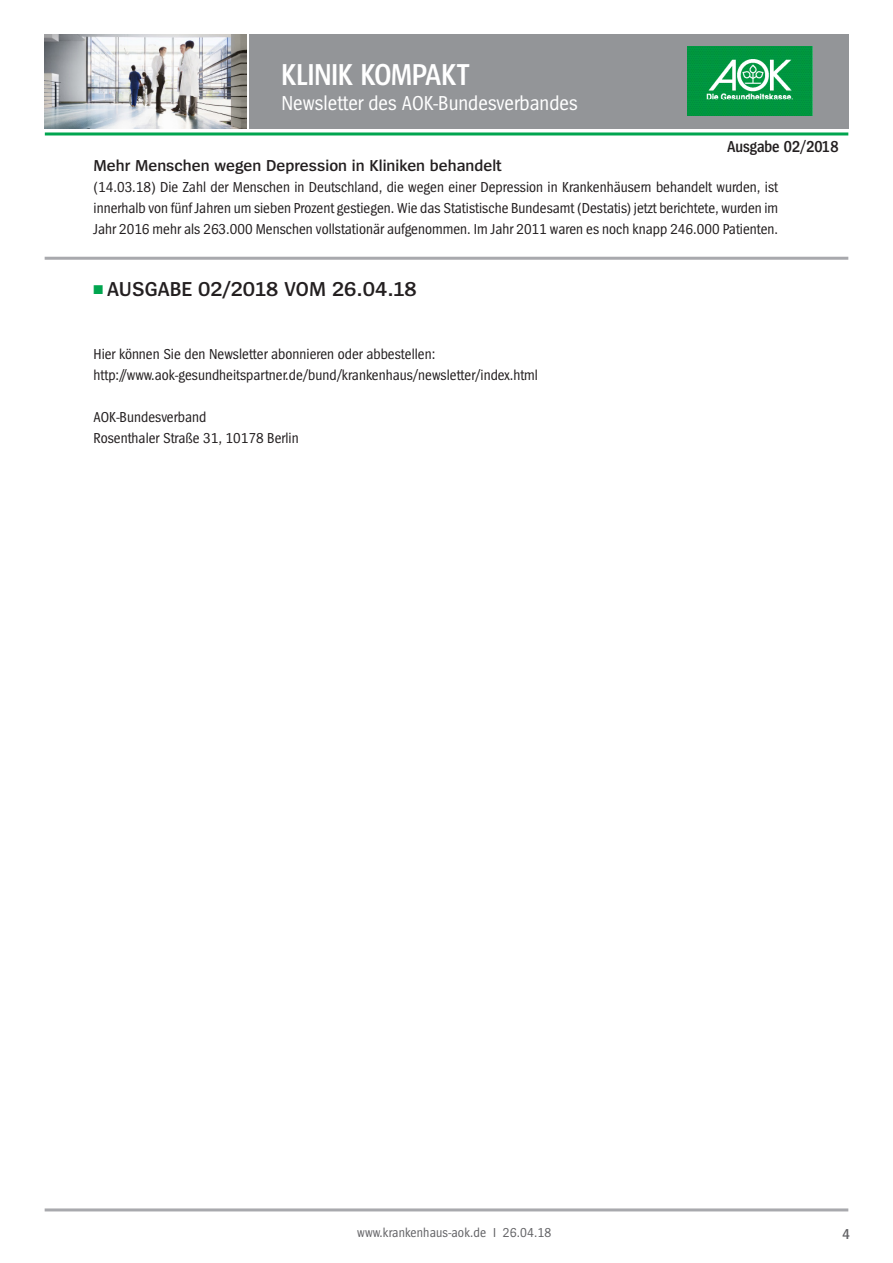
<style>
.page{position:relative;width:893px;height:1263px;background:#fff}
.page>*{position:absolute;margin:0;border:0;box-sizing:border-box;transform-origin:0 0}
.t1{font:600 31.5px "Spiegel Cd";color:#fff}
.t2{font:21px "Spiegel Cd";color:#fff}
.t3{font:600 21px "Spiegel";color:#231f20}
._01_1_Zwischenübersc{font:600 16.5px "Spiegel";color:#231f20}
.t4{font:600 16.5px "Spiegel Cd";color:#231f20}
._02_Fließtext{font:15px/21px "Spiegel Cd";color:#231f20;text-align:justify}
.t5{font:600 15px "Spiegel Cd";color:#636366}
.t6{font:13.5px "Spiegel Cd";letter-spacing:.01em;color:#636366}
.s1{color:#00a54f}
</style>
<div class="page">
<div style="left:249px;top:34px;width:599px;height:94px;background:#939598"></div>
<img style="left:45px;top:34px;width:202px;height:94px">
<hr style="left:45px;top:132px;width:803px;height:3px;background:#00a54f">
<img style="left:688px;top:47px;width:124px;height:68px">
<hr style="left:45px;top:1208px;width:803px;height:3px;background:#a8a9ad">
<hr style="left:45px;top:257px;width:803px;height:3px;background:#a8a9ad">
<h1 class="t1" style="left:281px;top:59px;width:190px">KLINIK KOMPAKT</h1>
<h2 class="t2" style="left:281px;top:92px;width:298px">Newsletter des AOK-Bundesverbandes</h2>
<p class="t4" style="left:727px;top:139px;width:113px">Ausgabe 02/2018</p>
<p class="_01_1_Zwischenübersc" style="left:94px;top:158px;width:410px">Mehr Menschen wegen Depression in Kliniken behandelt</p>
<p class="_02_Fließtext" style="left:94px;top:177px;width:686px">(14.03.18) Die Zahl der Menschen in Deutschland, die wegen einer Depression in Krankenhäusern behandelt wurden, ist innerhalb von fünf Jahren um sieben Prozent gestiegen. Wie das Statistische Bundesamt (Destatis) jetzt berichtete, wurden im Jahr 2016 mehr als 263.000 Menschen vollstationär aufgenommen. Im Jahr 2011 waren es noch knapp 246.000 Patienten.</p>
<p class="t3" style="left:94px;top:278px;width:325px"><span class="s1">■</span> AUSGABE 02/2018 VOM 26.04.18</p>
<p class="_02_Fließtext" style="left:94px;top:344px;width:343px">Hier können Sie den Newsletter abonnieren oder abbestellen:</p>
<p class="_02_Fließtext" style="left:94px;top:365px;width:446px">http://www.aok-gesundheitspartner.de/bund/krankenhaus/newsletter/index.html</p>
<p class="_02_Fließtext" style="left:94px;top:407px;width:114px">AOK-Bundesverband</p>
<p class="_02_Fließtext" style="left:94px;top:428px;width:207px">Rosenthaler Straße 31, 10178 Berlin</p>
<p class="t6" style="left:357px;top:1225px;width:196px">www.krankenhaus-aok.de I 26.04.18</p>
<p class="t5" style="left:842px;top:1226px;width:9px">4</p>
</div>
